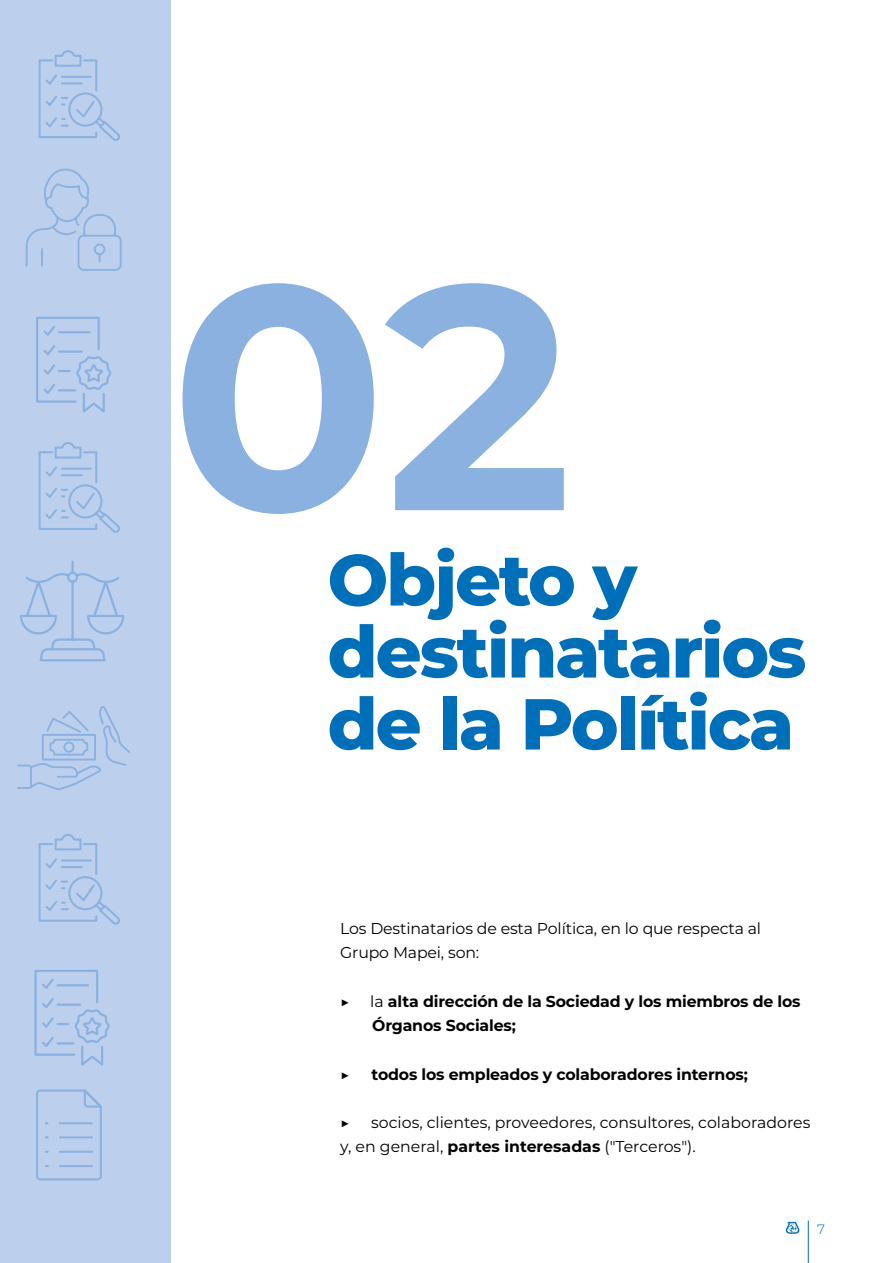
<style>
.page{position:relative;width:893px;height:1263px;background:#fff}
.page>*{position:absolute;margin:0;border:0;box-sizing:border-box;transform-origin:0 0}
.t1{font:700 318.75px "Montserrat";color:#8ab1df}
.t2{font:800 72px/72px "Montserrat";letter-spacing:-.03em;color:#006fb9}
.t3{font:15.75px/24.3px "Montserrat";letter-spacing:-.01em;color:#000}
.t4{font:700 15.75px/24.3px "Montserrat";letter-spacing:-.01em;color:#000}
.t5{font:300 13.5px "Montserrat";color:#006fb9}
.s1{font-weight:400}
.s2{font-weight:700}
</style>
<div class="page">
<svg style="left:786px;top:1222px;width:13px;height:12px"></svg>
<hr style="left:808px;top:1220px;width:1px;height:43px;background:#006fb9">
<div style="left:0;top:0;width:170px;height:1263px;background:#bcd0ed"></div>
<svg style="left:38px;top:50px;width:82px;height:91px"></svg>
<svg style="left:25px;top:168px;width:97px;height:103px"></svg>
<svg style="left:36px;top:316px;width:76px;height:97px"></svg>
<svg style="left:38px;top:442px;width:82px;height:91px"></svg>
<svg style="left:17px;top:560px;width:113px;height:230px"></svg>
<svg style="left:38px;top:834px;width:82px;height:91px"></svg>
<svg style="left:34px;top:969px;width:76px;height:97px"></svg>
<svg style="left:36px;top:1089px;width:66px;height:92px"></svg>
<h1 class="t1" style="left:170px;top:167px;width:404px">02</h1>
<h2 class="t2" style="left:327px;top:540px;width:481px">Objeto y destinatarios de la Política</h2>
<p class="t3" style="left:340px;top:915px;width:422px">Los Destinatarios de esta Política, en lo que respecta al<br>Grupo Mapei, son:</p>
<p class="t3" style="left:340px;top:988px;width:11px">▶</p>
<p class="t4" style="left:370px;top:988px;width:432px"><span class="s1">la</span> alta dirección de la Sociedad y los miembros de los<br>Órganos Sociales;</p>
<p class="t3" style="left:340px;top:1061px;width:11px">▶</p>
<p class="t4" style="left:372px;top:1061px;width:378px">todos los empleados y colaboradores internos;</p>
<p class="t3" style="left:340px;top:1110px;width:11px">▶</p>
<p class="t3" style="left:340px;top:1110px;width:472px;text-indent:31px">socios, clientes, proveedores, consultores, colaboradores y, en general, <span class="s2">partes interesadas</span> ("Terceros").</p>
<p class="t5" style="left:817px;top:1219px;width:9px">7</p>
</div>
